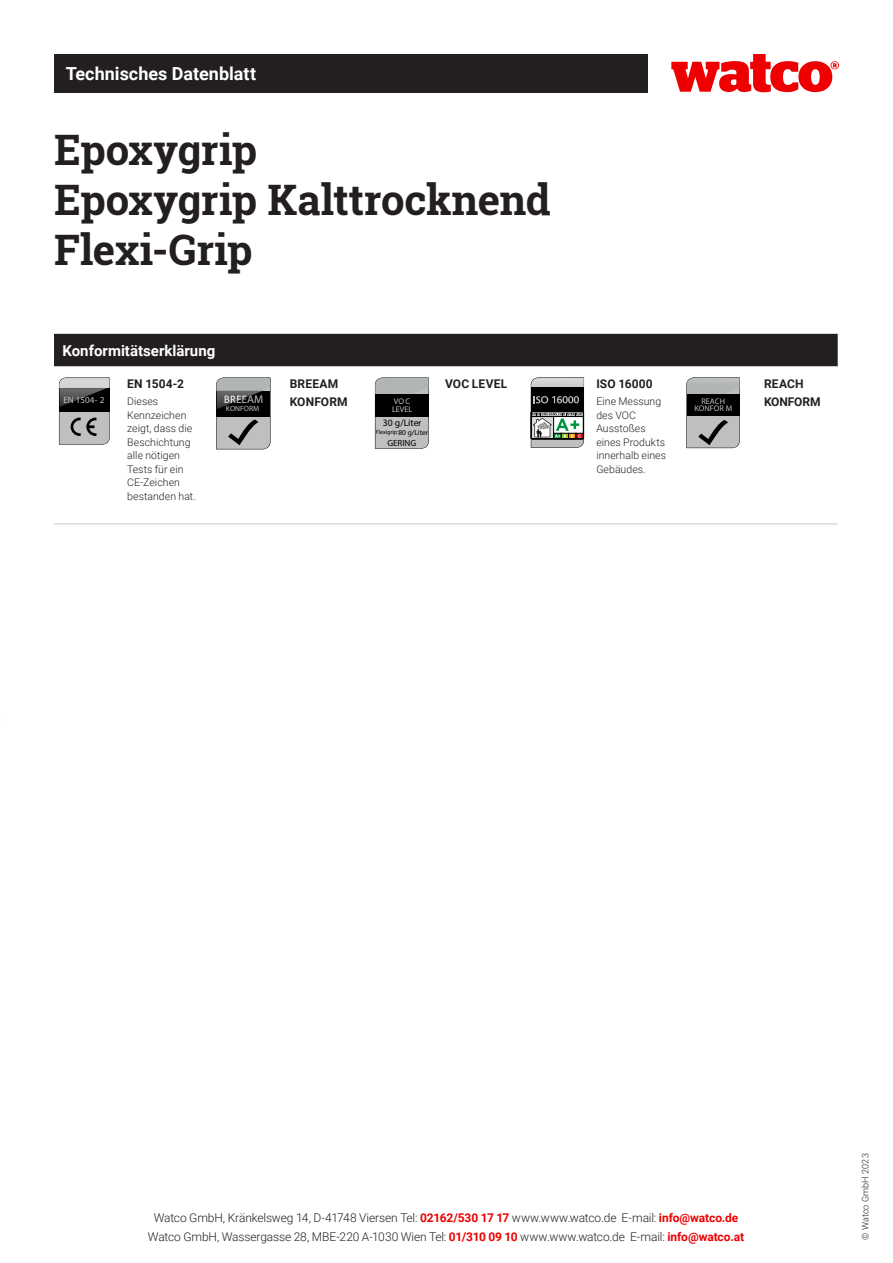
<style>
.page{position:relative;width:893px;height:1263px;background:#fff}
.page>*{position:absolute;margin:0;border:0;box-sizing:border-box;transform-origin:0 0}
.t1{font:700 42px "Roboto Slab";letter-spacing:-.01em;color:#231f20}
.t2{font:700 18px "Roboto";color:#fff}
.t3{font:700 15px "Roboto";color:#fff}
.t4{font:300 12px "Roboto";letter-spacing:-.01em;color:#231f20}
.t5{font:700 12px/18px "Roboto";letter-spacing:.01em;color:#231f20}
.t6{font:11.4px "Myriad Pro";color:#bfbfbf}
.t7{font:300 10.5px/13.5px "Roboto";letter-spacing:.005em;color:#231f20}
.t8{font:9.75px "Myriad Pro";color:#000}
.t9{font:9.15px "Myriad Pro";color:#bfbfbf}
.t10{font:300 9px "Roboto";letter-spacing:.025em;color:#231f20}
.t11{font:9px "Myriad Pro";color:#000}
.t12{font:8.25px/7.8px "Myriad Pro";color:#bfbfbf}
.t13{font:8.1px/7.6px "Myriad Pro";color:#bfbfbf;text-align:center}
.t14{font:7.5px "Myriad Pro";color:#bfbfbf}
.t15{font:6px "Myriad Pro";color:#000}
.s1{font-size:7.5px}
.s2{font-weight:700;color:#e00}
</style>
<div class="page">
<div style="left:54px;top:334px;width:784px;height:32px;background:#231f20"></div>
<hr style="left:54px;top:523px;width:73px;height:1px;background:#c7c8ca">
<hr style="left:127px;top:523px;width:81px;height:1px;background:#c7c8ca">
<hr style="left:208px;top:523px;width:73px;height:1px;background:#c7c8ca">
<hr style="left:281px;top:523px;width:82px;height:1px;background:#c7c8ca">
<hr style="left:363px;top:523px;width:74px;height:1px;background:#c7c8ca">
<hr style="left:437px;top:523px;width:82px;height:1px;background:#c7c8ca">
<hr style="left:519px;top:523px;width:73px;height:1px;background:#c7c8ca">
<hr style="left:592px;top:523px;width:81px;height:1px;background:#c7c8ca">
<hr style="left:673px;top:523px;width:83px;height:1px;background:#c7c8ca">
<hr style="left:756px;top:523px;width:82px;height:1px;background:#c7c8ca">
<hr style="left:54px;top:366px;width:73px;height:1px;background:#c7c8ca">
<hr style="left:127px;top:366px;width:81px;height:1px;background:#c7c8ca">
<hr style="left:208px;top:366px;width:73px;height:1px;background:#c7c8ca">
<hr style="left:281px;top:366px;width:82px;height:1px;background:#c7c8ca">
<hr style="left:363px;top:366px;width:74px;height:1px;background:#c7c8ca">
<hr style="left:437px;top:366px;width:82px;height:1px;background:#c7c8ca">
<hr style="left:519px;top:366px;width:73px;height:1px;background:#c7c8ca">
<hr style="left:592px;top:366px;width:81px;height:1px;background:#c7c8ca">
<hr style="left:673px;top:366px;width:83px;height:1px;background:#c7c8ca">
<hr style="left:756px;top:366px;width:82px;height:1px;background:#c7c8ca">
<svg style="left:59px;top:377px;width:51px;height:68px;background:#7e7e7e"></svg>
<svg style="left:531px;top:377px;width:53px;height:71px;background:#727571"></svg>
<div style="left:54px;top:54px;width:593px;height:38px;background:#231f20"></div>
<svg style="left:671px;top:54px;width:168px;height:38px"></svg>
<svg style="left:686px;top:377px;width:54px;height:71px;background:#aaabab"></svg>
<div style="left:687px;top:394px;width:53px;height:22px;background:#000"></div>
<svg style="left:375px;top:377px;width:54px;height:72px;background:#b2b3b3"></svg>
<div style="left:375px;top:395px;width:54px;height:22px;background:#000"></div>
<svg style="left:216px;top:377px;width:55px;height:72px;background:#8a8a8a"></svg>
<img style="left:217px;top:391px;width:46px;height:18px">
<img style="left:225px;top:395px;width:26px;height:8px">
<p class="t2" style="left:66px;top:61px;width:192px">Technisches Datenblatt</p>
<p class="t1" style="left:54px;top:121px;width:205px">Epoxygrip</p>
<p class="t1" style="left:54px;top:171px;width:498px">Epoxygrip Kalttrocknend</p>
<p class="t1" style="left:54px;top:221px;width:200px">Flexi-Grip</p>
<p class="t3" style="left:63px;top:340px;width:154px">Konformitätserklärung</p>
<p class="t5" style="left:127px;top:374px;width:58px">EN 1504-2</p>
<p class="t7" style="left:127px;top:394px;width:70px">Dieses<br>Kennzeichen zeigt, dass die<br>Beschichtung alle nötigen<br>Tests für ein<br>CE-Zeichen bestanden hat.</p>
<p class="t5" style="left:290px;top:374px;width:59px">BREEAM<br>KONFORM</p>
<p class="t5" style="left:445px;top:374px;width:64px">VOC LEVEL</p>
<p class="t5" style="left:596px;top:374px;width:58px">ISO 16000</p>
<p class="t5" style="left:764px;top:374px;width:41px">REACH</p>
<p class="t6" style="left:224px;top:392px;width:41px">BREEAM</p>
<p class="t14" style="left:226px;top:404px;width:35px">KONFORM</p>
<p class="t9" style="left:63px;top:394px;width:43px">EN 1504- 2</p>
<p class="t5" style="left:764px;top:392px;width:58px">KONFORM</p>
<p class="t7" style="left:596px;top:394px;width:71px">Eine Messung des VOC<br>Ausstoßes eines Produkts innerhalb eines<br>Gebäudes.</p>
<p class="t13" style="left:694px;top:397px;width:39px">REACH<br>KONFOR M</p>
<p class="t12" style="left:392px;top:397px;width:22px">VOC<br>LEVEL</p>
<p class="t11" style="left:387px;top:437px;width:30px">GERING</p>
<p class="t8" style="left:383px;top:416px;width:40px">30 g/Liter</p>
<p class="t15" style="left:376px;top:428px;width:54px">Flexigrip:<span class="s1">80 g/Liter</span></p>
<p class="t4" style="left:154px;top:1209px;width:586px">Watco GmbH, Kränkelsweg 14, D-41748 Viersen Tel: <span class="s2">02162/530 17 17</span> www.www.watco.de E-mail: <span class="s2">info@watco.de</span></p>
<p class="t4" style="left:148px;top:1228px;width:598px">Watco GmbH, Wassergasse 28, MBE-220 A-1030 Wien Tel: <span class="s2">01/310 09 10</span> www.www.watco.de E-mail: <span class="s2">info@watco.at</span></p>
<p class="t10" style="left:859px;top:1240px;width:88px;rotate:-90deg">© Watco GmbH 2023</p>
</div>
